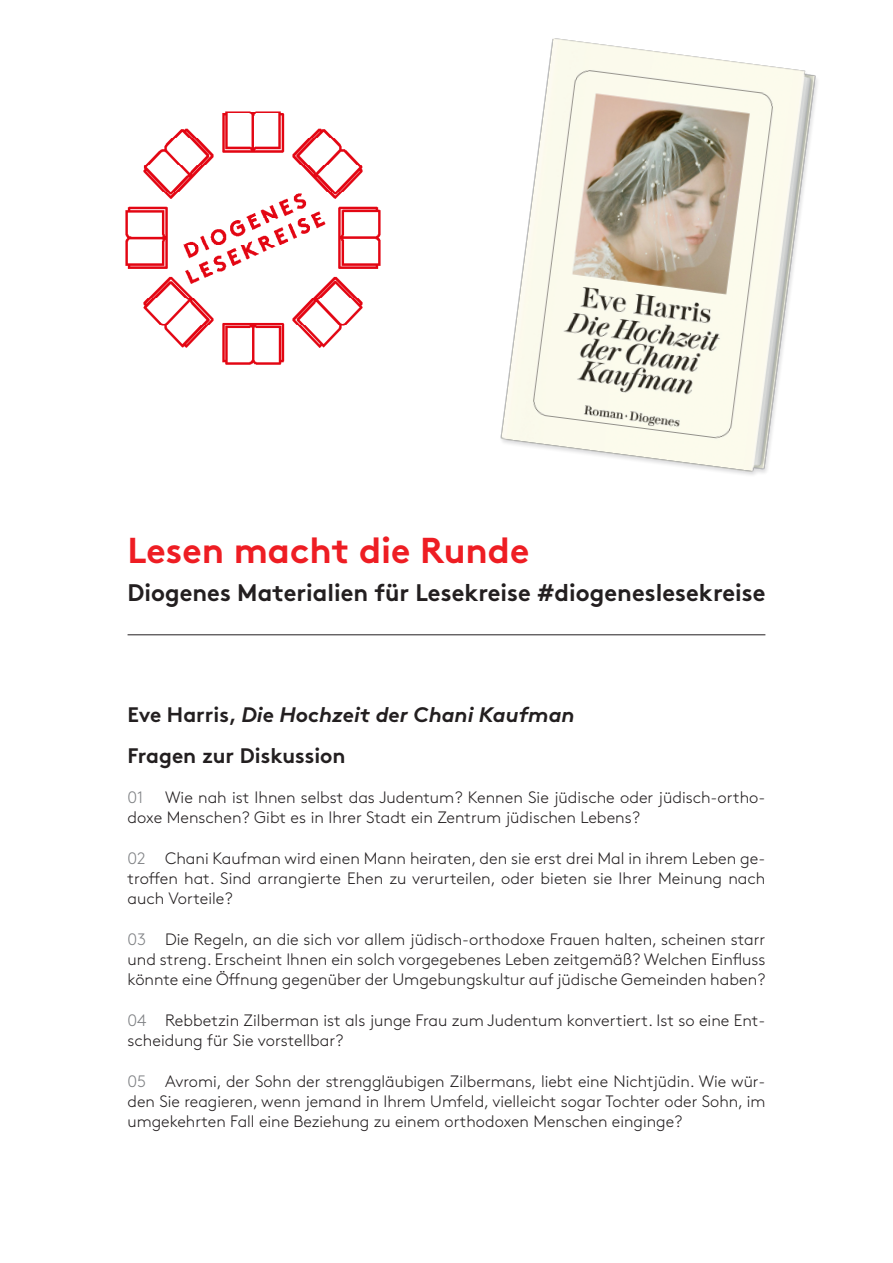
<style>
.page{position:relative;width:893px;height:1263px;background:#fff}
.page>*{position:absolute;margin:0;border:0;box-sizing:border-box;transform-origin:0 0}
.t1{font:700 36px "Brown Pro";color:#ee1d23}
.t2{font:700 24px "Brown Pro";color:#231f20}
.t3{font:italic 700 21px "Brown Pro";color:#231f20}
.t4{font:700 21px "Brown Pro";color:#231f20}
.t5{font:300 16.5px/20.2px "Brown Pro";color:#231f20;text-align:justify}
.t6{font:300 16.5px "Brown Pro";color:#808285}
.s1{font-style:normal}
.s2{color:#808285}
</style>
<div class="page">
<hr style="left:128px;top:634px;width:637px;height:1px;background:#231f20">
<img style="left:501px;top:39px;width:304px;height:433px">
<img style="left:125px;top:111px;width:256px;height:254px">
<p class="t1" style="left:128px;top:521px;width:403px">Lesen macht die Runde</p>
<p class="t2" style="left:128px;top:573px;width:639px">Diogenes Materialien für Lesekreise #diogeneslesekreise</p>
<p class="t3" style="left:128px;top:698px;width:449px"><span class="s1">Eve Harris,</span> Die Hochzeit der Chani Kaufman</p>
<p class="t4" style="left:128px;top:738px;width:219px">Fragen zur Diskussion</p>
<p class="t6" style="left:128px;top:785px;width:17px">01</p>
<p class="t5" style="left:128px;top:786px;width:639px;text-indent:38px">Wie nah ist Ihnen selbst das Judentum? Kennen Sie jüdische oder jüdisch-ortho&shy;doxe Menschen? Gibt es in Ihrer Stadt ein Zentrum jüdischen Lebens?</p>
<p class="t5" style="left:128px;top:847px;width:639px"><span class="s2">02</span> Chani Kaufman wird einen Mann heiraten, den sie erst drei Mal in ihrem Leben ge&shy;troffen hat. Sind arrangierte Ehen zu verurteilen, oder bieten sie Ihrer Meinung nach auch Vorteile?</p>
<p class="t5" style="left:128px;top:928px;width:639px"><span class="s2">03</span> Die Regeln, an die sich vor allem jüdisch-orthodoxe Frauen halten, scheinen starr und streng. Erscheint Ihnen ein solch vorgegebenes Leben zeitgemäß? Welchen Einfluss könnte eine Öffnung gegenüber der Umgebungskultur auf jüdische Gemeinden haben?</p>
<p class="t5" style="left:128px;top:1009px;width:639px"><span class="s2">04</span> Rebbetzin Zilberman ist als junge Frau zum Judentum konvertiert. Ist so eine Ent&shy;scheidung für Sie vorstellbar?</p>
<p class="t5" style="left:128px;top:1070px;width:639px"><span class="s2">05</span> Avromi, der Sohn der strenggläubigen Zilbermans, liebt eine Nichtjüdin. Wie wür&shy;den Sie reagieren, wenn jemand in Ihrem Umfeld, vielleicht sogar Tochter oder Sohn, im umgekehrten Fall eine Beziehung zu einem orthodoxen Menschen einginge?</p>
</div>
